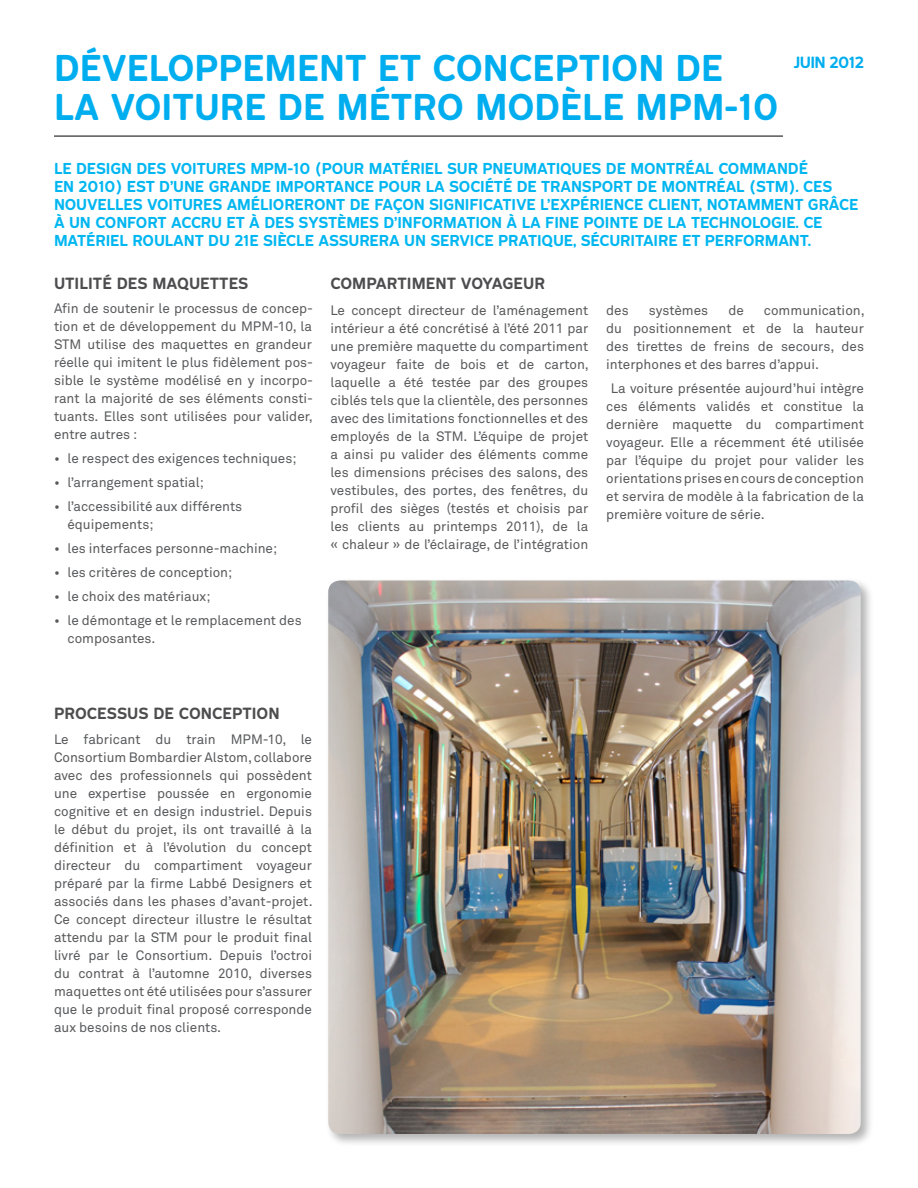
<style>
.page{position:relative;width:918px;height:1188px;background:#fff}
.page>*{position:absolute;margin:0;border:0;box-sizing:border-box;transform-origin:0 0}
.t1{font:700 34.5px/39px "STM Montreal";color:#00aeef}
.t2{font:700 15px "STM Montreal";color:#4d4d4f}
.t3{font:700 15px "STM Montreal";letter-spacing:-.04em;color:#00aeef}
.t4{font:700 14.7px/18px "STM Montreal";letter-spacing:-.01em;color:#00b6f1}
.t5{font:13.5px/18px "Akkurat";color:#58595b;text-align:justify}
</style>
<div class="page">
<div style="left:326px;top:578px;width:548px;height:569px;background:#000;opacity:.3"></div>
<img style="left:328px;top:580px;width:533px;height:554px">
<hr style="left:54px;top:136px;width:729px;height:1px;background:#000">
<h1 class="t1" style="left:54px;top:48px;width:726px">DÉVELOPPEM ENT ET CONCEPTION DE<br>LA VOITURE DE M ÉTRO MODÈLE MPM-10</h1>
<p class="t3" style="left:793px;top:53px;width:72px">JUIN 2012</p>
<p class="t4" style="left:54px;top:159px;width:806px">LE DESIGN DES VOITURES MPM-10 (POUR MATÉRIEL SUR PNEUMATIQUES DE MONTRÉAL COMMANDÉ<br>EN 2010) EST D’UNE GRANDE IMPORTANCE POUR LA SOCIÉTÉ DE TRANSPORT DE MONTRÉAL (STM). CES NOUVELLES VOITURES AM ÉLIORERONT DE FAÇON SIGNIFICATIVE L’EXPÉRIENCE CLIENT, NOTAMM ENT GRÂCE À UN CONFORT ACCRU ET À DES SYSTÈM ES D’INFORMATION À LA FINE POINTE DE LA TECHNOLOGIE. CE MATÉRIEL ROULANT DU 21E SIÈCLE ASSURERA UN SERVICE PRATIQUE, SÉCURITAIRE ET PERFORMANT.</p>
<p class="t2" style="left:54px;top:274px;width:196px">UTILITÉ DES MAQUETTES</p>
<p class="t5" style="left:54px;top:300px;width:261px">Afin de soutenir le processus de concep&shy;tion et de développement du MPM-10, la STM utilise des maquettes en grandeur réelle qui imitent le plus fidèlement pos&shy;sible le système modélisé en y incorpo&shy;rant la majorité de ses éléments consti&shy;tuants. Elles sont utilisées pour valider, entre autres :</p>
<p class="t5" style="left:54px;top:449px;width:244px">• le respect des exigences techniques;</p>
<p class="t5" style="left:54px;top:473px;width:151px">• l’arrangement spatial;</p>
<p class="t5" style="left:68px;top:497px;width:176px;text-indent:-14px">• l’accessibilité aux différents équipements;</p>
<p class="t5" style="left:54px;top:539px;width:225px">• les interfaces personne-machine;</p>
<p class="t5" style="left:54px;top:563px;width:180px">• les critères de conception;</p>
<p class="t5" style="left:54px;top:587px;width:158px">• le choix des matériaux;</p>
<p class="t5" style="left:68px;top:611px;width:236px;text-indent:-14px">• le démontage et le remplacement des composantes.</p>
<p class="t2" style="left:330px;top:274px;width:216px">COMPARTIM ENT VOYAGEUR</p>
<p class="t5" style="left:330px;top:301px;width:260px">Le concept directeur de l’aménagement intérieur a été concrétisé à l’été 2011 par une première maquette du compartiment voyageur faite de bois et de carton, laquelle a été testée par des groupes ciblés tels que la clientèle, des personnes avec des limitations fonctionnelles et des employés de la STM. L’équipe de projet a ainsi pu valider des éléments comme les dimensions précises des salons, des vestibules, des portes, des fenêtres, du profil des sièges (testés et choisis par les clients au printemps 2011), de la « chaleur » de l’éclairage, de l’intégration</p>
<p class="t5" style="left:606px;top:301px;width:24px">des</p>
<p class="t5" style="left:649px;top:301px;width:61px">systèmes</p>
<p class="t5" style="left:728px;top:301px;width:17px">de</p>
<p class="t5" style="left:606px;top:301px;width:260px;text-indent:158px">communication, du positionnement et de la hauteur des tirettes de freins de secours, des interphones et des barres d’appui.</p>
<p class="t5" style="left:606px;top:379px;width:259px;text-indent:4px">La voiture présentée aujourd’hui intègre ces éléments validés et constitue la dernière maquette du compartiment voyageur. Elle a récemment été utilisée par l’équipe du projet pour valider les orientations prises en cours de conception et servira de modèle à la fabrication de la première voiture de série.</p>
<p class="t2" style="left:54px;top:704px;width:227px">PROCESSUS DE CONCEPTION</p>
<p class="t5" style="left:54px;top:730px;width:260px">Le fabricant du train MPM-10, le Consortium Bombardier Alstom, collabore avec des professionnels qui possèdent une expertise poussée en ergonomie cognitive et en design industriel. Depuis le début du projet, ils ont travaillé à la définition et à l’évolution du concept directeur du compartiment voyageur préparé par la firme Labbé Designers et associés dans les phases d’avant-projet.<br>Ce concept directeur illustre le résultat attendu par la STM pour le produit final livré par le Consortium. Depuis l’octroi du contrat à l’automne 2010, diverses maquettes ont été utilisées pour s’assurer que le produit final proposé corresponde aux besoins de nos clients.</p>
</div>
